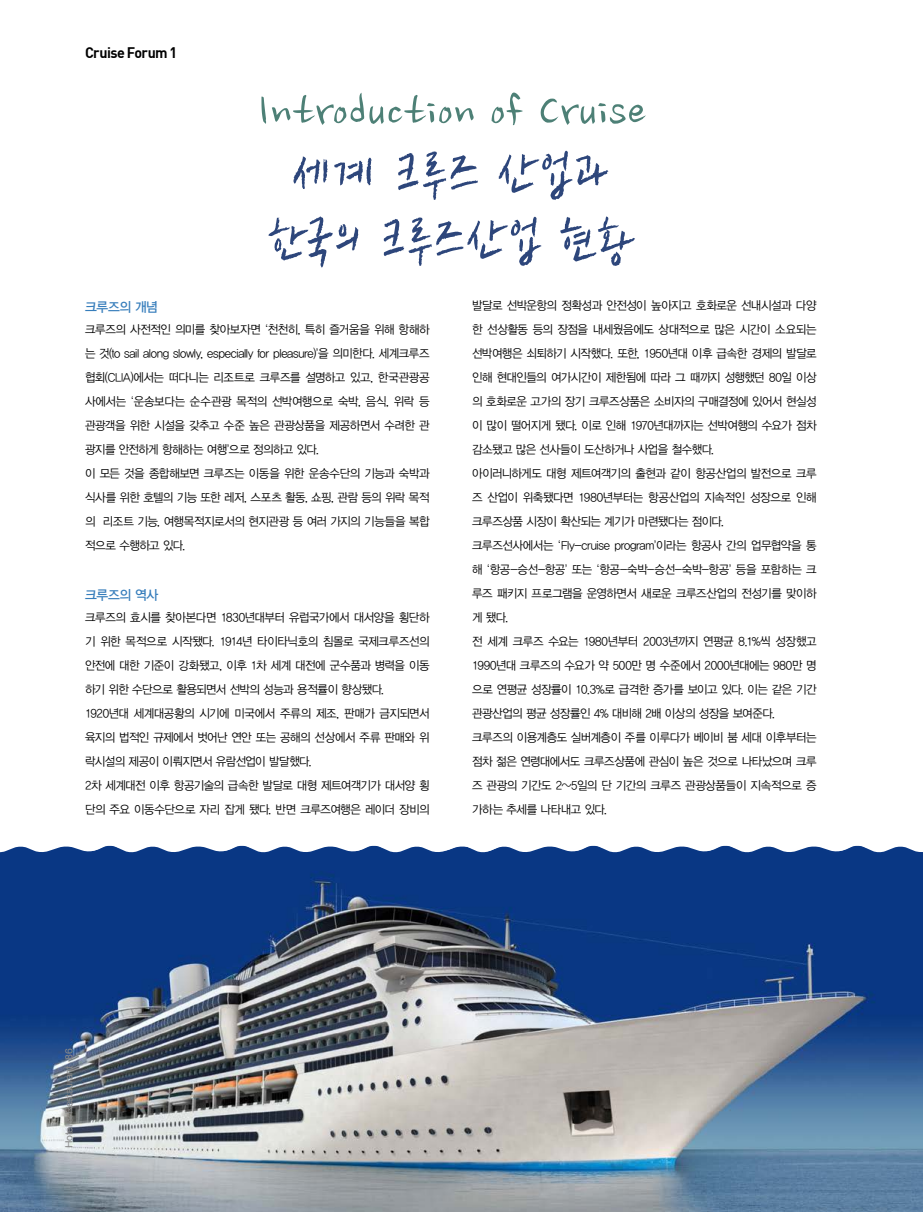
<style>
.page{position:relative;width:923px;height:1212px;background:#fff}
.page>*{position:absolute;margin:0;border:0;box-sizing:border-box;transform-origin:0 0}
.t1{font:52.5px "Nanum Brush";letter-spacing:.01em;color:#4d8076}
.t2{font:52.5px/66px "SD Gong Pil b Bd";letter-spacing:.06em;color:#2d467b;text-align:center}
.t3{font:15px "Dinbol";letter-spacing:-.04em;color:#000;scale:.95 1}
.t4{font:13.5px "YDIYGO330";letter-spacing:-.025em;color:#367dbb;scale:.95 1}
.t5{font:12px/24px "YDIYGO320";letter-spacing:-.04em;color:#000;scale:.95 1}
.t6{font:10.05px "Arial";letter-spacing:-.035em;color:#898989;scale:1.05 1}
.s1{font-family:"Dotum"}
</style>
<div class="page">
<img style="left:0;top:852px;width:923px;height:360px">
<svg style="left:2px;top:845px;width:917px;height:7px"></svg>
<p class="t3" style="left:85px;top:43px;width:99px">Cruise Forum 1</p>
<h1 class="t1" style="left:257px;top:89px;width:390px">Introduction of Cruise</h1>
<h1 class="t2" style="left:268px;top:144px;width:367px">세계 크루즈 산업과 한국의 크루즈산업 현황</h1>
<p class="t4" style="left:85px;top:299px;width:78px">크루즈의 개념</p>
<p class="t5" style="left:85px;top:318px;width:364px">크루즈의 사전적인 의미를 찾아보자면 <span class="s1">‘</span>천천히, 특히 즐거움을 위해 항해하 는 것(to sail along slowly, especially for pleasure)<span class="s1">’</span>을 의미한다. 세계크루즈 협회(CLIA)에서는 떠다니는 리조트로 크루즈를 설명하고 있고, 한국관광공 사에서는 <span class="s1">‘</span>운송보다는 순수관광 목적의 선박여행으로 숙박, 음식, 위락 등 관광객을 위한 시설을 갖추고 수준 높은 관광상품을 제공하면서 수려한 관 광지를 안전하게 항해하는 여행<span class="s1">’</span>으로 정의하고 있다.<br>이 모든 것을 종합해보면 크루즈는 이동을 위한 운송수단의 기능과 숙박과 식사를 위한 호텔의 기능 또한 레저, 스포츠 활동, 쇼핑, 관람 등의 위락 목적 의 리조트 기능, 여행목적지로서의 현지관광 등 여러 가지의 기능들을 복합 적으로 수행하고 있다.</p>
<p class="t4" style="left:85px;top:587px;width:79px">크루즈의 역사</p>
<p class="t5" style="left:85px;top:606px;width:364px">크루즈의 효시를 찾아본다면 1830년대부터 유럽국가에서 대서양을 횡단하 기 위한 목적으로 시작됐다. 1914년 타이타닉호의 침몰로 국제크루즈선의 안전에 대한 기준이 강화됐고, 이후 1차 세계 대전에 군수품과 병력을 이동 하기 위한 수단으로 활용되면서 선박의 성능과 용적률이 향상됐다.<br>1920년대 세계대공황의 시기에 미국에서 주류의 제조, 판매가 금지되면서 육지의 법적인 규제에서 벗어난 연안 또는 공해의 선상에서 주류 판매와 위 락시설의 제공이 이뤄지면서 유람선업이 발달했다.<br>2차 세계대전 이후 항공기술의 급속한 발달로 대형 제트여객기가 대서양 횡 단의 주요 이동수단으로 자리 잡게 됐다. 반면 크루즈여행은 레이더 장비의</p>
<p class="t5" style="left:472px;top:294px;width:364px">발달로 선박운항의 정확성과 안전성이 높아지고 호화로운 선내시설과 다양 한 선상활동 등의 장점을 내세웠음에도 상대적으로 많은 시간이 소요되는 선박여행은 쇠퇴하기 시작했다. 또한, 1950년대 이후 급속한 경제의 발달로 인해 현대인들의 여가시간이 제한됨에 따라 그 때까지 성행했던 80일 이상 의 호화로운 고가의 장기 크루즈상품은 소비자의 구매결정에 있어서 현실성 이 많이 떨어지게 됐다. 이로 인해 1970년대까지는 선박여행의 수요가 점차 감소됐고 많은 선사들이 도산하거나 사업을 철수했다.<br>아이러니하게도 대형 제트여객기의 출현과 같이 항공산업의 발전으로 크루 즈 산업이 위축됐다면 1980년부터는 항공산업의 지속적인 성장으로 인해 크루즈상품 시장이 확산되는 계기가 마련됐다는 점이다.<br>크루즈선사에서는 <span class="s1">‘</span>Fly-cruise program<span class="s1">’</span>이라는 항공사 간의 업무협약을 통 해 <span class="s1">‘</span>항공-승선-항공<span class="s1">’</span> 또는 <span class="s1">‘</span>항공-숙박-승선-숙박-항공<span class="s1">’</span> 등을 포함하는 크 루즈 패키지 프로그램을 운영하면서 새로운 크루즈산업의 전성기를 맞이하 게 됐다.<br>전 세계 크루즈 수요는 1980년부터 2003년까지 연평균 8.1%씩 성장했고 1990년대 크루즈의 수요가 약 500만 명 수준에서 2000년대에는 980만 명 으로 연평균 성장률이 10.3%로 급격한 증가를 보이고 있다. 이는 같은 기간 관광산업의 평균 성장률인 4% 대비해 2배 이상의 성장을 보여준다. 크루즈의 이용계층도 실버계층이 주를 이루다가 베이비 붐 세대 이후부터는 점차 젊은 연령대에서도 크루즈상품에 관심이 높은 것으로 나타났으며 크루 즈 관광의 기간도 2~5일의 단 기간의 크루즈 관광상품들이 지속적으로 증 가하는 추세를 나타내고 있다.</p>
<p class="t6" style="left:62px;top:1148px;width:97px;rotate:-90deg">Hotel &amp; Restaurant 86</p>
</div>
